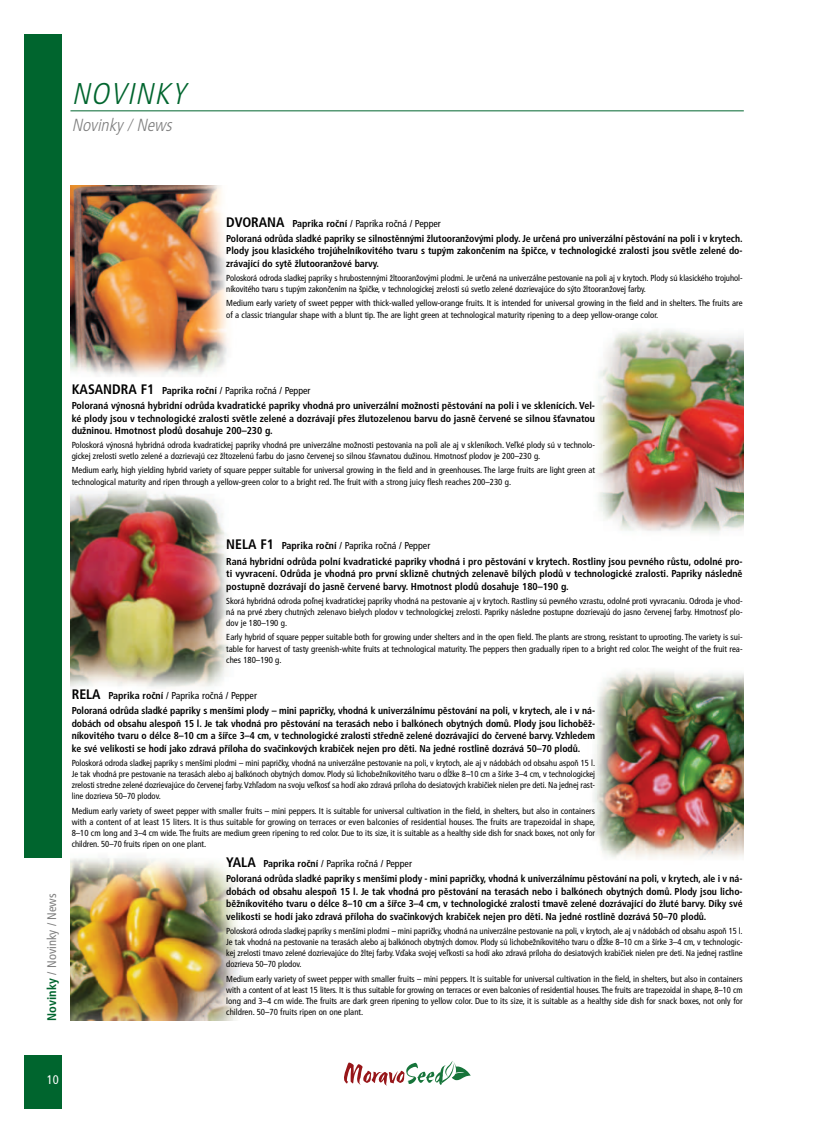
<style>
.page{position:relative;width:814px;height:1142px;background:#fff}
.page>*{position:absolute;margin:0;border:0;box-sizing:border-box;transform-origin:0 0}
.t1{font:italic 300 30px "Frutiger Cond CE";color:#00652e}
.t2{font:italic 300 17.5px "Frutiger Cond CE";color:#808080}
.t3{font:12.5px "Frutiger Cond CE";color:#808080}
.t4{font:12.5px "Frutiger Cond CE";color:#fff}
.t5{font:700 10px/12.5px "Frutiger Cond CE";letter-spacing:-.005em;color:#000}
.t6{font:8.75px/11.2px "Frutiger Cond CE";color:#000;text-align:justify}
.s1{font-size:13.75px}
.s2{font-weight:400}
.s3{font-weight:700;color:#00652e}
</style>
<div class="page">
<img style="left:24px;top:34px;width:720px;height:1075px">
<h1 class="t1" style="left:72px;top:82px;width:122px">NOVINKY</h1>
<h2 class="t2" style="left:72px;top:117px;width:105px">Novinky/News</h2>
<p class="t5" style="left:226px;top:216px;width:518px;line-height:15.4px"><span class="s1">DVORANA</span> Paprika roãní <span class="s2">/ Paprika roãná / Pepper<br></span>Poloraná odrÛda sladké papriky se silnostûnn˘mi ÏlutooranÏov˘mi plody. Je urãená pro univerzální pûstování na poli i v krytech.</p>
<p class="t5" style="left:226px;top:245px;width:518px">Plody jsou klasického trojúhelníkovitého tvaru s tup˘m zakonãením na ‰piãce, v technologické zralosti jsou svûtle zelené do&shy;zrávající do sytû ÏlutooranÏové barvy.</p>
<p class="t6" style="left:226px;top:273px;width:518px">Poloskorá odroda sladkej papriky s hrubostenn˘mi ÏltooranÏov˘mi plodmi. Je urãená na univerzálne pestovanie na poli aj v krytoch. Plody sú klasického trojuhol&shy;níkovitého tvaru s tup˘m zakonãením na ‰piãke, v technologickej zrelosti sú svetlo zelené dozrievajúce do s˘to ÏltooranÏovej farby.</p>
<p class="t6" style="left:226px;top:298px;width:518px">Medium early variety of sweet pepper with thick-walled yellow-orange fruits. It is intended for universal growing in the field and in shelters. The fruits are of a classic triangular shape with a blunt tip. The are light green at technological maturity ripening to a deep yellow-orange color.</p>
<p class="t5" style="left:72px;top:383px;width:525px;line-height:15.4px"><span class="s1">KASANDRA F1</span> Paprika roãní <span class="s2">/ Paprika roãná / Pepper<br></span>Poloraná v˘nosná hybridní odrÛda kvadratické papriky vhodná pro univerzální moÏnosti pûstování na poli i ve sklenících. Vel-</p>
<p class="t5" style="left:72px;top:412px;width:525px">ké plody jsou v technologické zralosti svûtle zelené a dozrávají pfies Ïlutozelenou barvu do jasnû ãervené se silnou ‰Èavnatou duÏninou. Hmotnost plodÛ dosahuje 200–230 g.</p>
<p class="t6" style="left:72px;top:440px;width:525px">Poloskorá v˘nosná hybridná odroda kvadratickej papriky vhodná pre univerzálne moÏnosti pestovania na poli ale aj v skleníkoch. Veºké plody sú v technolo&shy;gickej zrelosti svetlo zelené a dozrievajú cez Ïltozelenú farbu do jasno ãervenej so silnou ‰Èavnatou duÏinou. HmotnosÈ plodov je 200–230 g.</p>
<p class="t6" style="left:72px;top:465px;width:525px">Medium early, high yielding hybrid variety of square pepper suitable for universal growing in the field and in greenhouses. The large fruits are light green at technological maturity and ripen through a yellow-green color to a bright red. The fruit with a strong juicy flesh reaches 200–230 g.</p>
<h3 class="t3" style="left:47px;top:1020px;width:129px;rotate:-90deg"><span class="s3">Novinky</span> / Novinky / News</h3>
<p class="t5" style="left:226px;top:539px;width:518px;line-height:15.4px"><span class="s1">NELA F1</span> Paprika roãní <span class="s2">/ Paprika roãná / Pepper<br></span>Raná hybridní odrÛda polní kvadratické papriky vhodná i pro pûstování v krytech. Rostliny jsou pevného rÛstu, odolné pro-</p>
<p class="t5" style="left:226px;top:568px;width:518px">ti vyvracení. OdrÛda je vhodná pro první skliznû chutn˘ch zelenavû bíl˘ch plodÛ v technologické zralosti. Papriky následnû postupnû dozrávají do jasnû ãervené barvy. Hmotnost plodÛ dosahuje 180–190 g.</p>
<p class="t6" style="left:226px;top:595px;width:518px">Skorá hybridná odroda poºnej kvadratickej papriky vhodná na pestovanie aj v krytoch. Rastliny sú pevného vzrastu, odolné proti vyvracaniu. Odroda je vhod&shy;ná na prvé zbery chutn˘ch zelenavo bielych plodov v technologickej zrelosti. Papriky následne postupne dozrievajú do jasno ãervenej farby. HmotnosÈ plo&shy;dov je 180–190 g.</p>
<p class="t6" style="left:226px;top:632px;width:518px">Early hybrid of square pepper suitable both for growing under shelters and in the open field. The plants are strong, resistant to uprooting. The variety is sui&shy;table for harvest of tasty greenish-white fruits at technological maturity. The peppers then gradually ripen to a bright red color. The weight of the fruit rea&shy;ches 180–190 g.</p>
<p class="t5" style="left:72px;top:688px;width:525px;line-height:15.4px"><span class="s1">RELA</span> Paprika roãní <span class="s2">/ Paprika roãná / Pepper<br></span>Poloraná odrÛda sladké papriky s men‰ími plody – mini papriãky, vhodná k univerzálnímu pûstování na poli, v krytech, ale i v ná-</p>
<p class="t5" style="left:72px;top:717px;width:525px;text-align:justify">dobách od obsahu alespoÀ 15 l. Je tak vhodná pro pûstování na terasách nebo i balkónech obytn˘ch domÛ. Plody jsou lichobûÏ&shy;níkovitého tvaru o délce 8–10 cm a ‰ífice 3–4 cm, v technologické zralosti stfiednû zelené dozrávající do ãervené barvy. Vzhledem ke své velikosti se hodí jako zdravá pfiíloha do svaãinkov˘ch krabiãek nejen pro dûti. Na jedné rostlinû dozrává 50–70 plodÛ.</p>
<p class="t6" style="left:72px;top:757px;width:525px">Poloskorá odroda sladkej papriky s men‰ími plodmi – mini papriãky, vhodná na univerzálne pestovanie na poli, v krytoch, ale aj v nádobách od obsahu aspoÀ 15 l.<br>Je tak vhodná pre pestovanie na terasách alebo aj balkónoch obytn˘ch domov. Plody sú lichobeÏníkovitého tvaru o dæÏke 8–10 cm a ‰írke 3–4 cm, v technologickej zrelosti stredne zelené dozrievajúce do ãervenej farby. Vzhºadom na svoju veºkosÈ sa hodí ako zdravá príloha do desiatov˘ch krabiãiek nielen pre deti. Na jednej rast&shy;line dozrieva 50–70 plodov.</p>
<p class="t6" style="left:72px;top:805px;width:525px">Medium early variety of sweet pepper with smaller fruits – mini peppers. It is suitable for universal cultivation in the field, in shelters, but also in containers with a content of at least 15 liters. It is thus suitable for growing on terraces or even balconies of residential houses. The fruits are trapezoidal in shape, 8–10 cm long and 3–4 cm wide. The fruits are medium green ripening to red color. Due to its size, it is suitable as a healthy side dish for snack boxes, not only for children. 50–70 fruits ripen on one plant.</p>
<p class="t5" style="left:226px;top:856px;width:518px;line-height:15.4px"><span class="s1">YALA</span> Paprika roãní <span class="s2">/ Paprika roãná / Pepper<br></span>Poloraná odrÛda sladké papriky s men‰ími plody - mini papriãky, vhodná k univerzálnímu pûstování na poli, v krytech, ale i v ná-</p>
<p class="t5" style="left:226px;top:885px;width:518px;text-align:justify">dobách od obsahu alespoÀ 15 l. Je tak vhodná pro pûstování na terasách nebo i balkónech obytn˘ch domÛ. Plody jsou licho&shy;bûÏníkovitého tvaru o délce 8–10 cm a ‰ífice 3–4 cm, v technologické zralosti tmavû zelené dozrávající do Ïluté barvy. Díky své velikosti se hodí jako zdravá pfiíloha do svaãinkov˘ch krabiãek nejen pro dûti. Na jedné rostlinû dozrává 50–70 plodÛ.</p>
<p class="t6" style="left:226px;top:925px;width:518px">Poloskorá odroda sladkej papriky s men‰ími plodmi – mini papriãky, vhodná na univerzálne pestovanie na poli, v krytoch, ale aj v nádobách od obsahu aspoÀ 15 l.<br>Je tak vhodná na pestovanie na terasách alebo aj balkónoch obytn˘ch domov. Plody sú lichobeÏníkovitého tvaru o dæÏke 8–10 cm a ‰írke 3–4 cm, v technologic&shy;kej zrelosti tmavo zelené dozrievajúce do Ïltej farby. Vìaka svojej veºkosti sa hodí ako zdravá príloha do desiatov˘ch krabiãiek nielen pre deti. Na jednej rastline dozrieva 50–70 plodov.</p>
<p class="t6" style="left:226px;top:973px;width:518px">Medium early variety of sweet pepper with smaller fruits – mini peppers. It is suitable for universal cultivation in the field, in shelters, but also in containers with a content of at least 15 liters. It is thus suitable for growing on terraces or even balconies of residential houses. The fruits are trapezoidal in shape, 8–10 cm long and 3–4 cm wide. The fruits are dark green ripening to yellow color. Due to its size, it is suitable as a healthy side dish for snack boxes, not only for children. 50–70 fruits ripen on one plant.</p>
<h3 class="t4" style="left:47px;top:1074px;width:13px">10</h3>
</div>
